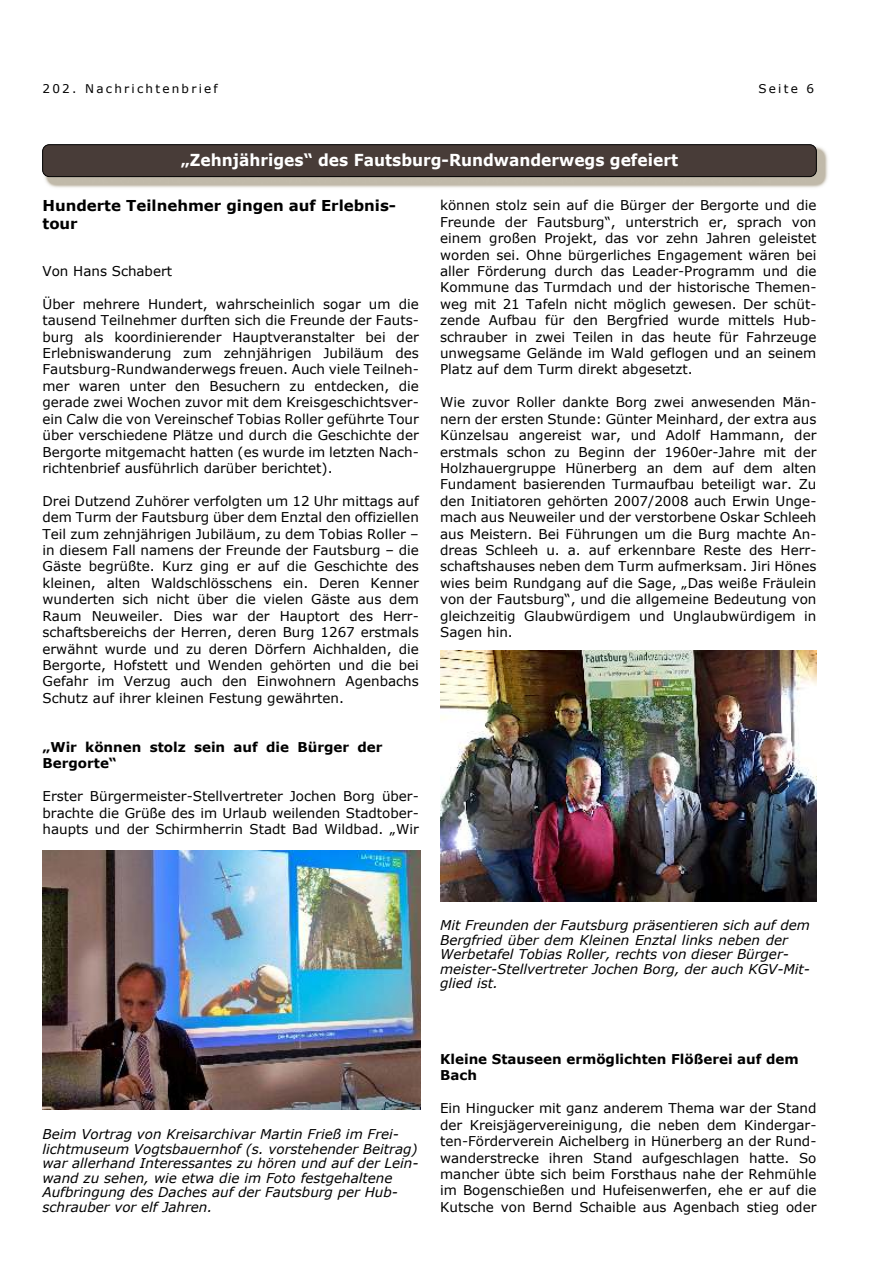
<style>
.page{position:relative;width:893px;height:1263px;background:#fff}
.page>*{position:absolute;margin:0;border:0;box-sizing:border-box;transform-origin:0 0}
.t1{font:700 16.5px "Verdana";color:#fff;scale:.94 1}
.t2{font:700 15px/18.3px "Verdana";color:#000}
.t3{font:13.5px/16.4px "Verdana";color:#000;text-align:justify}
.t4{font:italic 13.5px/14.5px "Verdana";color:#000}
.t5{font:700 13.5px/16.4px "Verdana";color:#000}
.t6{font:12px "Verdana";letter-spacing:.185em;color:#000}
</style>
<div class="page">
<img style="left:43px;top:145px;width:785px;height:43px">
<div style="left:43px;top:145px;width:773px;height:32px;background:#483c38;border:1px solid #000;border-radius:7px"></div>
<img style="left:43px;top:851px;width:378px;height:259px">
<img style="left:440px;top:651px;width:376px;height:251px">
<p class="t6" style="left:43px;top:84px;width:177px">202. Nachrichtenbrief</p>
<p class="t6" style="left:758px;top:84px;width:57px">Seite 6</p>
<p class="t1" style="left:181px;top:153px;width:530px">„Zehnjähriges“ des Fautsburg-Rundwanderwegs gefeiert</p>
<p class="t2" style="left:43px;top:197px;width:355px">Hunderte Teilnehmer gingen auf Erlebnis&shy;tour</p>
<p class="t3" style="left:43px;top:264px;width:131px">Von Hans Schabert</p>
<p class="t3" style="left:43px;top:297px;width:378px">Über mehrere Hundert, wahrscheinlich sogar um die tausend Teilnehmer durften sich die Freunde der Fauts&shy;burg als koordinierender Hauptveranstalter bei der Erlebniswanderung zum zehnjährigen Jubiläum des Fautsburg-Rundwanderwegs freuen. Auch viele Teilneh&shy;mer waren unter den Besuchern zu entdecken, die gerade zwei Wochen zuvor mit dem Kreisgeschichtsver&shy;ein Calw die von Vereinschef Tobias Roller geführte Tour über verschiedene Plätze und durch die Geschichte der Bergorte mitgemacht hatten (es wurde im letzten Nach&shy;richtenbrief ausführlich darüber berichtet).</p>
<p class="t3" style="left:43px;top:494px;width:378px">Drei Dutzend Zuhörer verfolgten um 12 Uhr mittags auf dem Turm der Fautsburg über dem Enztal den offiziellen Teil zum zehnjährigen Jubiläum, zu dem Tobias Roller – in diesem Fall namens der Freunde der Fautsburg – die Gäste begrüßte. Kurz ging er auf die Geschichte des kleinen, alten Waldschlösschens ein. Deren Kenner wunderten sich nicht über die vielen Gäste aus dem Raum Neuweiler. Dies war der Hauptort des Herr&shy;schaftsbereichs der Herren, deren Burg 1267 erstmals erwähnt wurde und zu deren Dörfern Aichhalden, die Bergorte, Hofstett und Wenden gehörten und die bei Gefahr im Verzug auch den Einwohnern Agenbachs Schutz auf ihrer kleinen Festung gewährten.</p>
<p class="t5" style="left:43px;top:740px;width:341px">„Wir können stolz sein auf die Bürger der<br>Bergorte“</p>
<p class="t3" style="left:43px;top:789px;width:378px">Erster Bürgermeister-Stellvertreter Jochen Borg über&shy;brachte die Grüße des im Urlaub weilenden Stadtober&shy;haupts und der Schirmherrin Stadt Bad Wildbad. „Wir</p>
<p class="t3" style="left:440px;top:198px;width:378px">können stolz sein auf die Bürger der Bergorte und die Freunde der Fautsburg“, unterstrich er, sprach von einem großen Projekt, das vor zehn Jahren geleistet worden sei. Ohne bürgerliches Engagement wären bei aller Förderung durch das Leader-Programm und die Kommune das Turmdach und der historische Themen&shy;weg mit 21 Tafeln nicht möglich gewesen. Der schüt&shy;zende Aufbau für den Bergfried wurde mittels Hub&shy;schrauber in zwei Teilen in das heute für Fahrzeuge unwegsame Gelände im Wald geflogen und an seinem Platz auf dem Turm direkt abgesetzt.</p>
<p class="t3" style="left:440px;top:395px;width:378px">Wie zuvor Roller dankte Borg zwei anwesenden Män&shy;nern der ersten Stunde: Günter Meinhard, der extra aus Künzelsau angereist war, und Adolf Hammann, der erstmals schon zu Beginn der 1960er-Jahre mit der Holzhauergruppe Hünerberg an dem auf dem alten Fundament basierenden Turmaufbau beteiligt war. Zu den Initiatoren gehörten 2007/2008 auch Erwin Unge&shy;mach aus Neuweiler und der verstorbene Oskar Schleeh aus Meistern. Bei Führungen um die Burg machte An&shy;dreas Schleeh u. a. auf erkennbare Reste des Herr&shy;schaftshauses neben dem Turm aufmerksam. Jiri Hönes wies beim Rundgang auf die Sage, „Das weiße Fräulein von der Fautsburg“, und die allgemeine Bedeutung von gleichzeitig Glaubwürdigem und Unglaubwürdigem in Sagen hin.</p>
<p class="t4" style="left:440px;top:919px;width:371px">Mit Freunden der Fautsburg präsentieren sich auf dem Bergfried über dem Kleinen Enztal links neben der Werbetafel Tobias Roller, rechts von dieser Bürger&shy;meister-Stellvertreter Jochen Borg, der auch KGV-Mit&shy;glied ist.</p>
<p class="t4" style="left:43px;top:1128px;width:377px">Beim Vortrag von Kreisarchivar Martin Frieß im Frei&shy;lichtmuseum Vogtsbauernhof (s. vorstehender Beitrag) war allerhand Interessantes zu hören und auf der Lein&shy;wand zu sehen, wie etwa die im Foto festgehaltene Aufbringung des Daches auf der Fautsburg per Hub&shy;schrauber vor elf Jahren.</p>
<p class="t5" style="left:440px;top:1052px;width:360px">Kleine Stauseen ermöglichten Flößerei auf dem<br>Bach</p>
<p class="t3" style="left:440px;top:1101px;width:378px">Ein Hingucker mit ganz anderem Thema war der Stand der Kreisjägervereinigung, die neben dem Kindergar&shy;ten-Förderverein Aichelberg in Hünerberg an der Rund&shy;wanderstrecke ihren Stand aufgeschlagen hatte. So mancher übte sich beim Forsthaus nahe der Rehmühle im Bogenschießen und Hufeisenwerfen, ehe er auf die Kutsche von Bernd Schaible aus Agenbach stieg oder</p>
</div>
